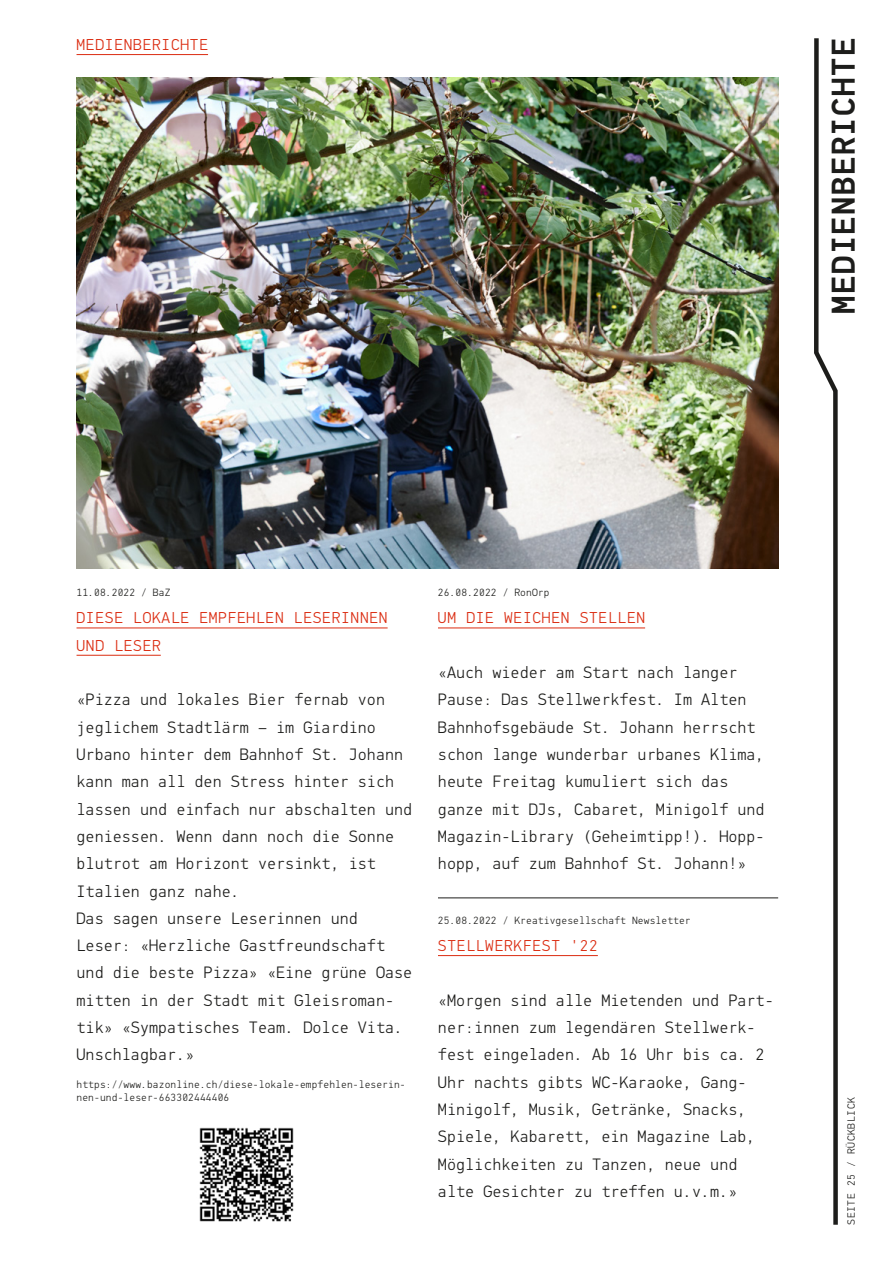
<style>
.page{position:relative;width:893px;height:1263px;background:#fff}
.page>*{position:absolute;margin:0;border:0;box-sizing:border-box;transform-origin:0 0}
.t1{font:500 33px "PF Din Mono";letter-spacing:.05em;color:#1d1d1b}
.t2{font:300 16.5px/27.3px "PF Din Mono";color:#1d1d1b}
.t3{font:300 15.75px/27.3px "PF Din Mono";letter-spacing:.05em;color:#db2c11}
.t4{font:300 10.5px/13.6px "PF Din Mono";letter-spacing:.01em;color:#1d1d1b}
.t5{font:300 10.5px "PF Din Mono";letter-spacing:.06em;color:#1d1d1b}
</style>
<div class="page">
<svg style="left:814px;top:38px;width:24px;height:1187px"></svg>
<hr style="left:77px;top:627px;width:311px;height:1px;background:#db2c11">
<hr style="left:77px;top:655px;width:84px;height:1px;background:#db2c11">
<img style="left:199px;top:1127px;width:95px;height:95px">
<hr style="left:438px;top:627px;width:207px;height:1px;background:#db2c11">
<hr style="left:438px;top:897px;width:340px;height:1px;background:#1d1d1b">
<hr style="left:438px;top:955px;width:160px;height:1px;background:#db2c11">
<hr style="left:77px;top:54px;width:131px;height:1px;background:#db2c11">
<img style="left:77px;top:77px;width:701px;height:492px">
<p class="t3" style="left:77px;top:31px;width:133px">MEDIENBERICHTE</p>
<h1 class="t1" style="left:823px;top:314px;width:277px;rotate:-90deg">MEDIENBERICHTE</h1>
<p class="t4" style="left:77px;top:586px;width:95px">11.08.2022 / BaZ</p>
<p class="t3" style="left:77px;top:605px;width:313px">DIESE LOKALE EMPFEHLEN LESERINNEN<br>UND LESER</p>
<p class="t2" style="left:77px;top:686px;width:337px">«Pizza und lokales Bier fernab von jeglichem Stadtlärm – im Giardino<br>Urbano hinter dem Bahnhof St. Johann kann man all den Stress hinter sich lassen und einfach nur abschalten und geniessen. Wenn dann noch die Sonne blutrot am Horizont versinkt, ist<br>Italien ganz nahe.<br>Das sagen unsere Leserinnen und<br>Leser: «Herzliche Gastfreundschaft und die beste Pizza» «Eine grüne Oase mitten in der Stadt mit Gleisroman&shy;tik» «Sympatisches Team. Dolce Vita.<br>Unschlagbar.»</p>
<p class="t4" style="left:77px;top:1077px;width:331px">https://www.bazonline.ch/diese-lokale-empfehlen-leserin&shy;nen-und-leser-663302444406</p>
<p class="t4" style="left:438px;top:586px;width:113px">26.08.2022 / RonOrp</p>
<p class="t3" style="left:438px;top:605px;width:209px">UM DIE WEICHEN STELLEN</p>
<p class="t2" style="left:438px;top:659px;width:328px">«Auch wieder am Start nach langer Pause: Das Stellwerkfest. Im Alten Bahnhofsgebäude St. Johann herrscht schon lange wunderbar urbanes Klima, heute Freitag kumuliert sich das ganze mit DJs, Cabaret, Minigolf und Magazin-Library (Geheimtipp!). Hopp&shy;hopp, auf zum Bahnhof St. Johann!»</p>
<p class="t4" style="left:438px;top:913px;width:254px">25.08.2022 / Kreativgesellschaft Newsletter</p>
<p class="t3" style="left:438px;top:932px;width:161px">STELLWERKFEST '22</p>
<p class="t2" style="left:438px;top:987px;width:337px">«Morgen sind alle Mietenden und Part&shy;ner:innen zum legendären Stellwerk&shy;fest eingeladen. Ab 16 Uhr bis ca. 2<br>Uhr nachts gibts WC-Karaoke, Gang-Minigolf, Musik, Getränke, Snacks, Spiele, Kabarett, ein Magazine Lab, Möglichkeiten zu Tanzen, neue und alte Gesichter zu treffen u.v.m.»</p>
<p class="t5" style="left:845px;top:1225px;width:129px;rotate:-90deg">SEITE 25 / RÜCKBLICK</p>
</div>
